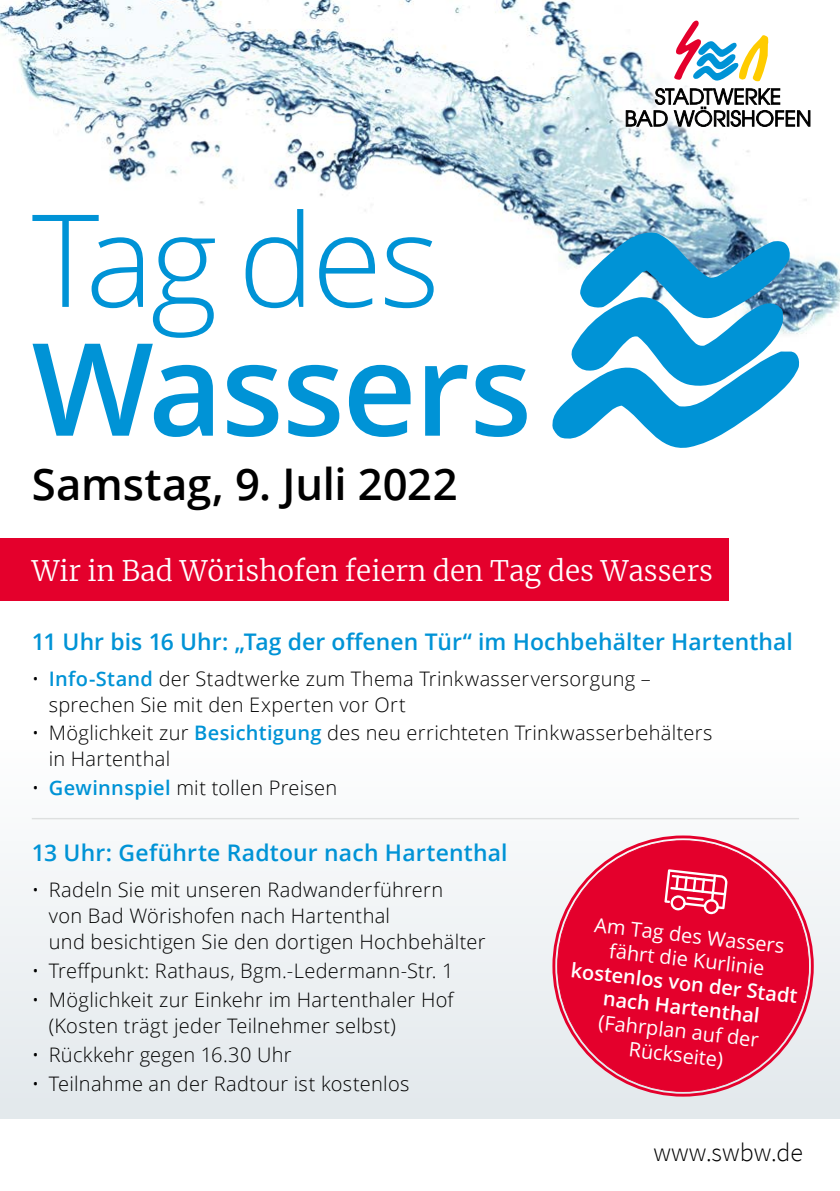
<style>
.page{position:relative;width:840px;height:1191px;background:#fff}
.page>*{position:absolute;margin:0;border:0;box-sizing:border-box;transform-origin:0 0}
.t1{font:600 128.8px "Open Sans";letter-spacing:-.015em;color:#0093d6}
.t2{font:300 128.8px "Open Sans";letter-spacing:-.025em;color:#0093d6}
.t3{font:600 43.6px "Open Sans";letter-spacing:-.005em;color:#000}
.t4{font:300 27.8px "Merriweather";color:#fff}
.t5{font:300 25.8px "Source Sans Pro";color:#000}
.t6{font:600 22.8px "Open Sans";letter-spacing:.005em;color:#0093d6}
.t7{font:300 20px/26px "Open Sans";letter-spacing:.015em;color:#000}
.t8{font:20px/24px "Open Sans";color:#fff;text-align:center}
.t9{font:600 20px/24.2px "Open Sans";color:#fff;text-align:center}
.s1{font-weight:600;color:#0093d6}
</style>
<div class="page">
<img style="left:0;top:0;width:839px;height:369px">
<div style="left:0;top:722px;width:839px;height:397px;background:linear-gradient(to bottom,#fff,#e2e4e8)"></div>
<div style="left:609px;top:5px;width:217px;height:138px;background:#fff"></div>
<svg style="left:625px;top:88px;width:185px;height:39px"></svg>
<svg style="left:674px;top:20px;width:94px;height:61px"></svg>
<svg style="left:549px;top:229px;width:249px;height:219px"></svg>
<div style="left:0;top:538px;width:728px;height:63px;background:#e4002c"></div>
<hr style="left:32px;top:818px;width:766px;height:1px;background:#c5c6c6">
<div style="left:557px;top:840px;width:251px;height:251px;background:#e4002c;border-radius:50%"></div>
<svg style="left:664px;top:869px;width:63px;height:45px"></svg>
<h1 class="t2" style="left:32px;top:172px;width:409px">Tag des</h1>
<h1 class="t1" style="left:32px;top:300px;width:501px">Wassers</h1>
<h2 class="t3" style="left:32px;top:454px;width:427px">Samstag, 9. Juli 2022</h2>
<h3 class="t4" style="left:32px;top:551px;width:682px">Wir in Bad Wörishofen feiern den Tag des Wassers</h3>
<p class="t6" style="left:32px;top:625px;width:762px">11 Uhr bis 16 Uhr: „Tag der offenen Tür“ im Hochbehälter Hartenthal</p>
<p class="t7" style="left:49px;top:665px;width:603px;text-indent:-17px">• <span class="s1">Info-Stand</span> der Stadtwerke zum Thema Trinkwasserversorgung – sprechen Sie mit den Experten vor Ort</p>
<p class="t7" style="left:49px;top:719px;width:664px;text-indent:-17px">• Möglichkeit zur <span class="s1">Besichtigung</span> des neu errichteten Trinkwasserbehälters in Hartenthal</p>
<p class="t7" style="left:32px;top:774px;width:307px">• <span class="s1">Gewinnspiel</span> mit tollen Preisen</p>
<p class="t6" style="left:32px;top:837px;width:477px">13 Uhr: Geführte Radtour nach Hartenthal</p>
<p class="t7" style="left:49px;top:876px;width:438px;text-indent:-17px">• Radeln Sie mit unseren Radwanderführern<br>von Bad Wörishofen nach Hartenthal<br>und besichtigen Sie den dortigen Hochbehälter</p>
<p class="t7" style="left:32px;top:957px;width:423px">• Treffpunkt: Rathaus, Bgm.-Ledermann-Str. 1</p>
<p class="t7" style="left:49px;top:986px;width:406px;text-indent:-17px">• Möglichkeit zur Einkehr im Hartenthaler Hof (Kosten trägt jeder Teilnehmer selbst)</p>
<p class="t7" style="left:32px;top:1040px;width:261px">• Rückkehr gegen 16.30 Uhr</p>
<p class="t7" style="left:32px;top:1069px;width:379px">• Teilnahme an der Radtour ist kostenlos</p>
<p class="t8" style="left:595px;top:913px;width:192px;rotate:6deg">Am Tag des Wassers fährt die Kurlinie</p>
<p class="t9" style="left:571px;top:958px;width:229px;rotate:6deg">kostenlos von der Stadt nach Hartenthal</p>
<p class="t8" style="left:599px;top:1009px;width:162px;rotate:6deg">(Fahrplan auf der<br>Rückseite)</p>
<p class="t5" style="left:653px;top:1136px;width:151px">www.swbw.de</p>
</div>
